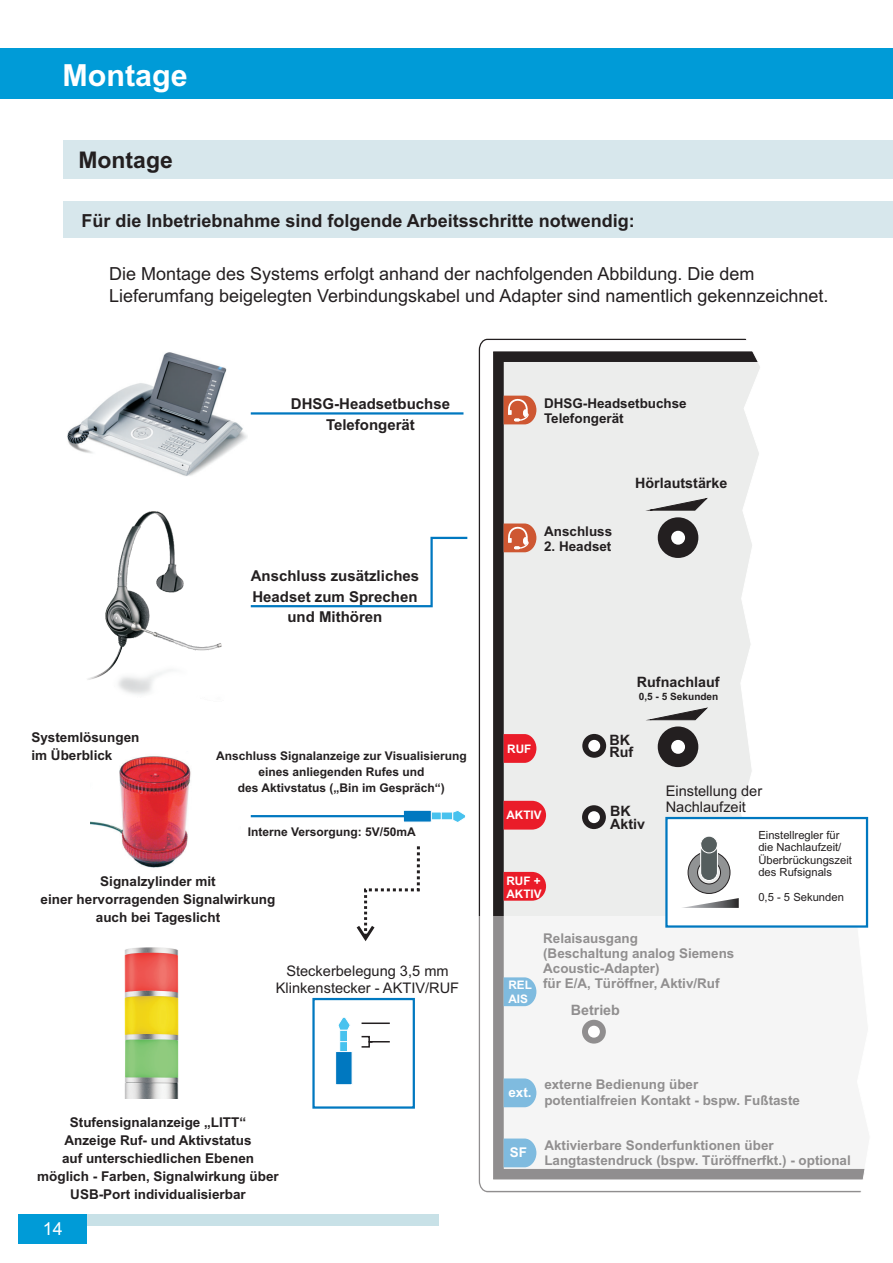
<style>
.page{position:relative;width:893px;height:1263px;background:#fff}
.page>*{position:absolute;margin:0;border:0;box-sizing:border-box;transform-origin:0 0}
.t1{font:700 30.45px "Arial";color:#fff}
.t2{font:700 22.95px "Arial";color:#231f20}
.t3{font:18px/22px "Arial";color:#231f20}
.t4{font:700 18px "Arial";color:#231f20}
.t5{font:17.85px "Arial";color:#fff}
.t6{font:700 15px/20.1px "Arial";color:#231f20;text-align:center}
.t7{font:14.55px/16.4px "Arial";color:#231f20}
.t8{font:700 14.25px/12.8px "Arial";color:#231f20}
.t9{font:700 13.5px/18.1px "Arial";color:#231f20}
.t10{font:700 13.5px "Arial";color:#fff}
.t11{font:700 12px/16px "Arial";color:#231f20;text-align:center}
.t12{font:700 11.7px/13.2px "Arial";color:#fff}
.t13{font:11.25px/12.6px "Arial";color:#231f20}
.t14{font:700 10.05px "Arial";color:#231f20}
</style>
<div class="page">
<div style="left:64px;top:140px;width:829px;height:38px;background:#d7e7ec"></div>
<div style="left:0;top:48px;width:893px;height:51px;background:#009bd7"></div>
<div style="left:64px;top:201px;width:829px;height:36px;background:#d7e7ec"></div>
<svg style="left:478px;top:338px;width:262px;height:855px;background:#ddd"></svg>
<div style="left:582px;top:805px;width:24px;height:24px;background:#231f20;border-radius:50%"></div>
<div style="left:588px;top:811px;width:12px;height:12px;background:#fff;border-radius:50%"></div>
<div style="left:582px;top:734px;width:24px;height:24px;background:#231f20;border-radius:50%"></div>
<div style="left:588px;top:740px;width:12px;height:12px;background:#fff;border-radius:50%"></div>
<svg style="left:504px;top:523px;width:32px;height:29px"></svg>
<svg style="left:504px;top:395px;width:32px;height:29px"></svg>
<svg style="left:504px;top:801px;width:42px;height:28px"></svg>
<svg style="left:504px;top:734px;width:32px;height:29px"></svg>
<svg style="left:504px;top:872px;width:42px;height:29px"></svg>
<svg style="left:740px;top:338px;width:20px;height:136px;fill:#ecedec"></svg>
<div style="left:466px;top:916px;width:408px;height:275px;background:#fff;opacity:.5"></div>
<svg style="left:650px;top:474px;width:224px;height:719px"></svg>
<svg style="left:335px;top:1017px;width:17px;height:68px"></svg>
<div style="left:312px;top:998px;width:103px;height:111px;border:2px solid #0078c0"></div>
<hr style="left:362px;top:1022px;width:28px;height:2px;background:#231f20">
<svg style="left:361px;top:1035px;width:29px;height:13px"></svg>
<svg style="left:403px;top:810px;width:63px;height:12px"></svg>
<hr style="left:251px;top:815px;width:155px;height:2px;background:#0078c0">
<img style="left:91px;top:756px;width:100px;height:112px">
<svg style="left:357px;top:846px;width:63px;height:95px"></svg>
<svg style="left:250px;top:536px;width:218px;height:72px"></svg>
<img style="left:67px;top:352px;width:180px;height:124px">
<hr style="left:251px;top:412px;width:212px;height:3px;background:#0078c0">
<img style="left:87px;top:511px;width:135px;height:184px">
<img style="left:124px;top:947px;width:55px;height:151px">
<div style="left:18px;top:1214px;width:420px;height:11px;background:#c8e1e7"></div>
<div style="left:18px;top:1214px;width:68px;height:29px;background:#009bd7"></div>
<h1 class="t1" style="left:63px;top:63px;width:127px">Montage</h1>
<h2 class="t2" style="left:78px;top:151px;width:96px">Montage</h2>
<h3 class="t4" style="left:81px;top:214px;width:555px">Für die Inbetriebnahme sind folgende Arbeitsschritte notwendig:</h3>
<h3 class="t3" style="left:109px;top:264px;width:721px">Die Montage des Systems erfolgt anhand der nachfolgenden Abbildung. Die dem<br>Lieferumfang beigelegten Verbindungskabel und Adapter sind namentlich gekennzeichnet.</h3>
<p class="t6" style="left:291px;top:395px;width:161px">DHSG-Headsetbuchse<br>Telefongerät</p>
<p class="t9" style="left:31px;top:729px;width:110px">Systemlösungen im Überblick</p>
<p class="t6" style="left:251px;top:567px;width:170px">Anschluss zusätzliches<br>Headset zum Sprechen und Mithören</p>
<p class="t11" style="left:216px;top:748px;width:252px">Anschluss Signalanzeige zur Visualisierung eines anliegenden Rufes und<br>des Aktivstatus („Bin im Gespräch“)</p>
<p class="t11" style="left:248px;top:825px;width:170px">Interne Versorgung: 5V/50mA</p>
<p class="t9" style="left:41px;top:873px;width:236px;text-align:center">Signalzylinder mit<br>einer hervorragenden Signalwirkung auch bei Tageslicht</p>
<p class="t7" style="left:276px;top:964px;width:185px;text-align:center">Steckerbelegung 3,5 mm<br>Klinkenstecker - AKTIV/RUF</p>
<p class="t9" style="left:37px;top:1114px;width:243px;text-align:center">Stufensignalanzeige „LITT“<br>Anzeige Ruf- und Aktivstatus<br>auf unterschiedlichen Ebenen möglich - Farben, Signalwirkung über<br>USB-Port individualisierbar</p>
<h3 class="t5" style="left:43px;top:1222px;width:21px">14</h3>
<p class="t9" style="left:544px;top:397px;width:144px;line-height:15px">DHSG-Headsetbuchse<br>Telefongerät</p>
<p class="t9" style="left:544px;top:523px;width:69px">Anschluss</p>
<p class="t9" style="left:544px;top:538px;width:69px">2. Headset</p>
<p class="t8" style="left:635px;top:478px;width:94px">Hörlautstärke</p>
<p class="t12" style="left:507px;top:743px;width:26px">RUF</p>
<p class="t8" style="left:637px;top:677px;width:84px">Rufnachlauf</p>
<p class="t14" style="left:639px;top:693px;width:81px">0,5 - 5 Sekunden</p>
<p class="t8" style="left:609px;top:735px;width:25px">BK<br>Ruf</p>
<p class="t12" style="left:506px;top:810px;width:37px">AKTIV</p>
<p class="t12" style="left:506px;top:875px;width:37px">RUF +<br>AKTIV</p>
<p class="t8" style="left:610px;top:806px;width:36px">BK<br>Aktiv</p>
<p class="t7" style="left:666px;top:784px;width:98px">Einstellung der<br>Nachlaufzeit</p>
<p class="t13" style="left:758px;top:829px;width:95px">Einstellregler für die Nachlaufzeit/<br>Überbrückungszeit des Rufsignals</p>
<p class="t13" style="left:758px;top:892px;width:87px">0,5 - 5 Sekunden</p>
<p class="t9" style="left:543px;top:930px;width:96px">Relaisausgang</p>
<p class="t9" style="left:543px;top:945px;width:193px">(Beschaltung analog Siemens</p>
<p class="t9" style="left:543px;top:960px;width:118px">Acoustic-Adapter)</p>
<p class="t9" style="left:508px;top:975px;width:213px"><sub>REL</sub> für E/A, Türöffner, Aktiv/Ruf</p>
<p class="t12" style="left:508px;top:993px;width:21px">AIS</p>
<p class="t8" style="left:571px;top:1004px;width:51px">Betrieb</p>
<p class="t10" style="left:508px;top:1087px;width:25px">ext.</p>
<p class="t10" style="left:510px;top:1147px;width:19px">SF</p>
<p class="t9" style="left:544px;top:1078px;width:257px;line-height:15px">externe Bedienung über<br>potentialfreien Kontakt - bspw. Fußtaste</p>
<p class="t9" style="left:544px;top:1139px;width:308px;line-height:15px">Aktivierbare Sonderfunktionen über<br>Langtastendruck (bspw. Türöffnerfkt.) - optional</p>
</div>
